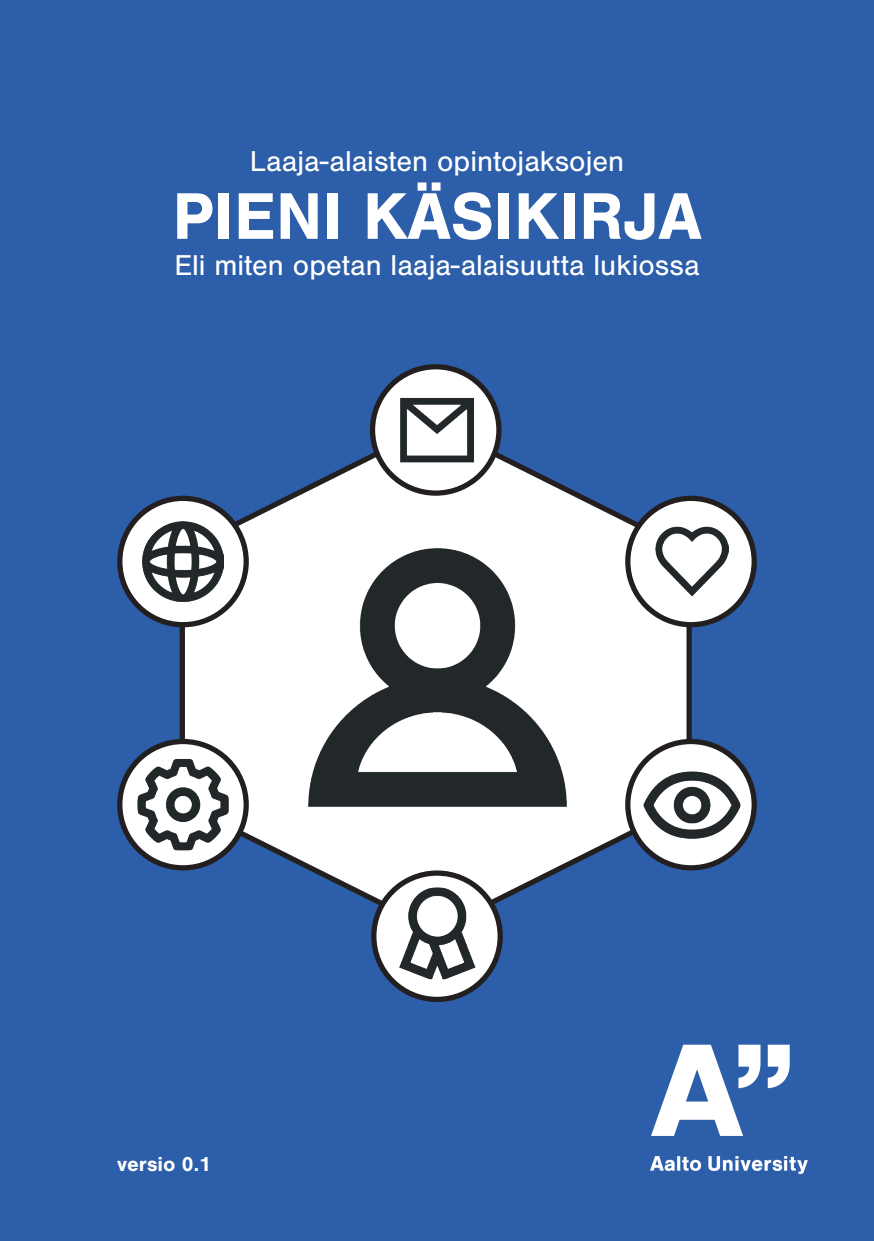
<style>
.page{position:relative;width:874px;height:1241px;background:#fff}
.page>*{position:absolute;margin:0;border:0;box-sizing:border-box;transform-origin:0 0}
.t1{font:700 68.25px "Nimbus San";color:#fff}
.t2{font:29.75px "Nimbus San";color:#fff}
.t3{font:700 21px "Nimbus San";color:#fff}
</style>
<div class="page">
<div style="left:0;top:0;width:873px;height:1240px;background:#2c5eaa"></div>
<img style="left:650px;top:1044px;width:158px;height:130px">
<svg style="left:176px;top:418px;width:518px;height:518px"></svg>
<svg style="left:120px;top:498px;width:126px;height:126px;background:#e3e2e2"></svg>
<img style="left:143px;top:521px;width:80px;height:80px">
<div style="left:117px;top:495px;width:132px;height:132px;border:5px solid #231f20;border-radius:50%"></div>
<svg style="left:627px;top:741px;width:126px;height:126px;background:#d5d4d5"></svg>
<img style="left:642px;top:756px;width:98px;height:97px">
<div style="left:625px;top:738px;width:131px;height:132px;border:5px solid #231f20;border-radius:50%"></div>
<div style="left:627px;top:498px;width:126px;height:126px;background:#fff;border-radius:50%"></div>
<img style="left:655px;top:526px;width:72px;height:71px">
<div style="left:625px;top:495px;width:131px;height:132px;border:5px solid #231f20;border-radius:50%"></div>
<svg style="left:120px;top:741px;width:126px;height:126px;background:#dad9d9"></svg>
<img style="left:137px;top:758px;width:92px;height:92px">
<div style="left:117px;top:738px;width:132px;height:132px;border:5px solid #231f20;border-radius:50%"></div>
<div style="left:372px;top:367px;width:126px;height:126px;background:#fff;border-radius:50%"></div>
<img style="left:400px;top:397px;width:73px;height:66px">
<div style="left:370px;top:364px;width:131px;height:131px;border:5px solid #231f20;border-radius:50%"></div>
<svg style="left:373px;top:873px;width:127px;height:126px;background:#dad9d9"></svg>
<img style="left:391px;top:887px;width:92px;height:92px">
<div style="left:371px;top:870px;width:131px;height:131px;border:5px solid #231f20;border-radius:50%"></div>
<p class="t2" style="left:249px;top:144px;width:376px">Laaja-alaisten opintojaksojen</p>
<h1 class="t1" style="left:172px;top:178px;width:530px">PIENI KÄSIKIRJA</h1>
<p class="t2" style="left:174px;top:248px;width:526px">Eli miten opetan laaja-alaisuutta lukiossa</p>
<p class="t3" style="left:117px;top:1151px;width:95px">versio 0.1</p>
</div>
